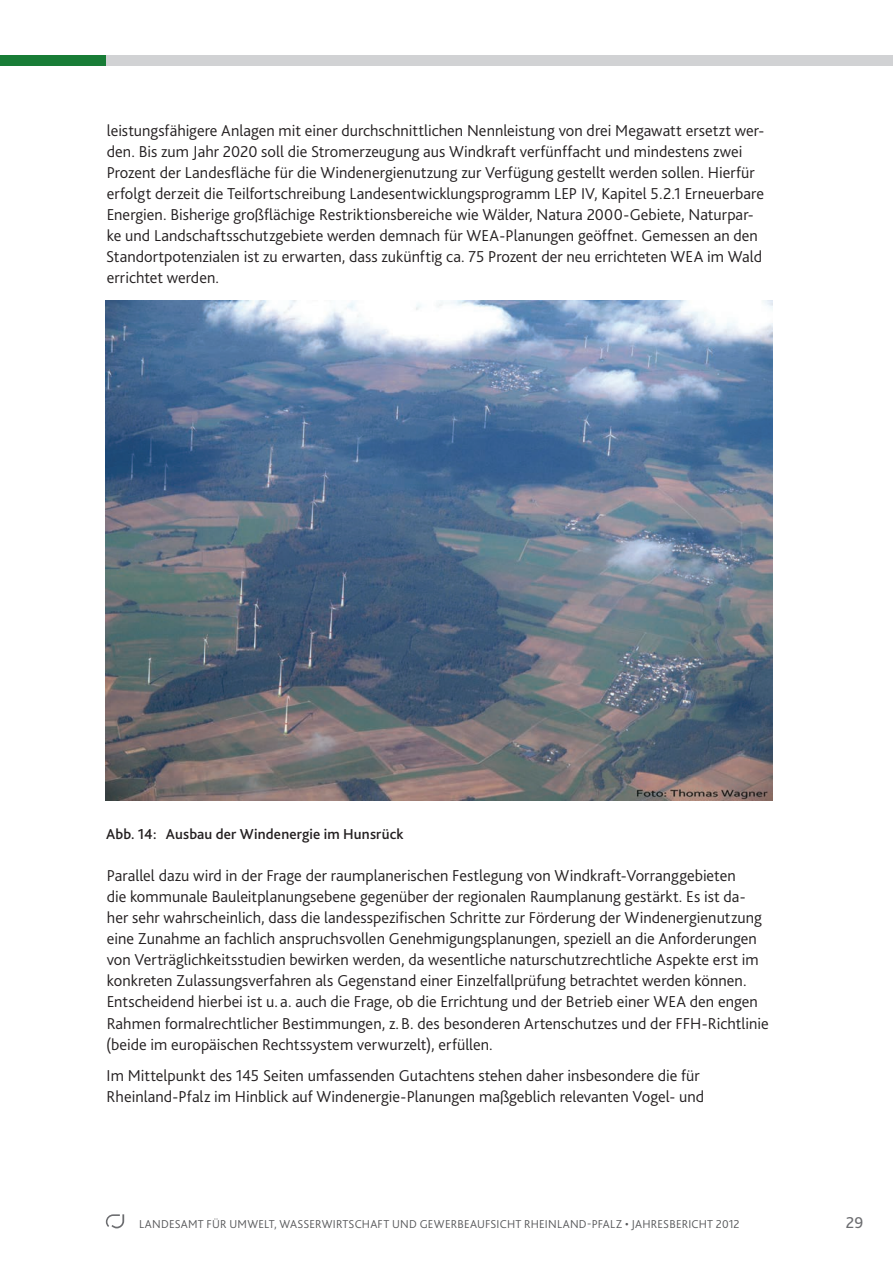
<style>
.page{position:relative;width:893px;height:1263px;background:#fff}
.page>*{position:absolute;margin:0;border:0;box-sizing:border-box;transform-origin:0 0}
.t1{font:300 16.5px/21px "Bliss 2";color:#231f20}
.t2{font:16.5px "Bliss 2";color:#6c6d70}
.t3{font:500 15px "Bliss 2";letter-spacing:.01em;color:#231f20}
.t4{font:300 12px "Bliss 2";letter-spacing:.02em;color:#57585a}
</style>
<div class="page">
<div style="left:0;top:55px;width:106px;height:11px;background:#187c36"></div>
<div style="left:106px;top:55px;width:787px;height:11px;background:#d1d2d4"></div>
<svg style="left:106px;top:1214px;width:18px;height:14px"></svg>
<img style="left:105px;top:300px;width:668px;height:501px">
<p class="t1" style="left:106px;top:119px;width:660px">leistungsfähigere Anlagen mit einer durchschnittlichen N ennleistung von drei Megawatt ersetzt wer&shy;den. Bis zum Jahr 2020 soll die Stromerzeugung aus Windkraft verfünffacht und mindestens zwei Prozent der Landesfläche für die Windenergienutzung zur Verfügung gestellt werden sollen. H ierfür erfolgt derzeit die Teilfortschreibung Landesentwicklungsprogramm LEP IV, Kapitel 5.2.1 Erneuerbare Energien. Bisherige großflächige Restriktionsbereiche wie Wälder, N atura 2000-Gebiete, N aturpar&shy;ke und Landschaftsschutzgebiete werden demnach für WEA-Planungen geöffnet. Gemessen an den Standortpotenzialen ist zu erwarten, dass zukünftig ca. 75 Prozent der neu errichteten WEA im Wald errichtet werden.</p>
<p class="t3" style="left:106px;top:825px;width:299px">Abb. 14: Ausbau der Windenergie im Hunsrück</p>
<p class="t1" style="left:106px;top:865px;width:664px">Parallel dazu wird in der Frage der raumplanerischen Festlegung von Windkraft-Vorranggebieten<br>die kommunale Bauleitplanungsebene gegenüber der regionalen Raumplanung gestärkt. Es ist da&shy;her sehr wahrscheinlich, dass die landesspezifischen Schritte zur Förderung der Windenergienutzung eine Zunahme an fachlich anspruchsvollen Genehmigungsplanungen, speziell an die Anforderungen von Verträglichkeitsstudien bewirken werden, da wesentliche naturschutzrechtliche Aspekte erst im konkreten Zulassungsverfahren als Gegenstand einer Einzelfallprüfung betrachtet werden können.<br>Entscheidend hierbei ist u. a. auch die Frage, ob die Errichtung und der Betrieb einer WEA den engen Rahmen formalrechtlicher Bestimmungen, z. B. des besonderen Artenschutzes und der FFH -Richtlinie (beide im europäischen Rechtssystem verwurzelt), erfüllen.</p>
<p class="t1" style="left:107px;top:1064px;width:599px">I m Mittelpunkt des 145 Seiten umfassenden Gutachtens stehen daher insbesondere die für<br>Rheinland-Pfalz im H inblick auf Windenergie-Planungen maßgeblich relevanten Vogel- und</p>
<p class="t4" style="left:139px;top:1216px;width:602px">Landesamt für Umwelt, Wasserwirtschaft u nd Gewerbeau fsicht Rheinland-Pfalz • Jahresbericht 2012</p>
<p class="t2" style="left:846px;top:1212px;width:19px">29</p>
</div>
